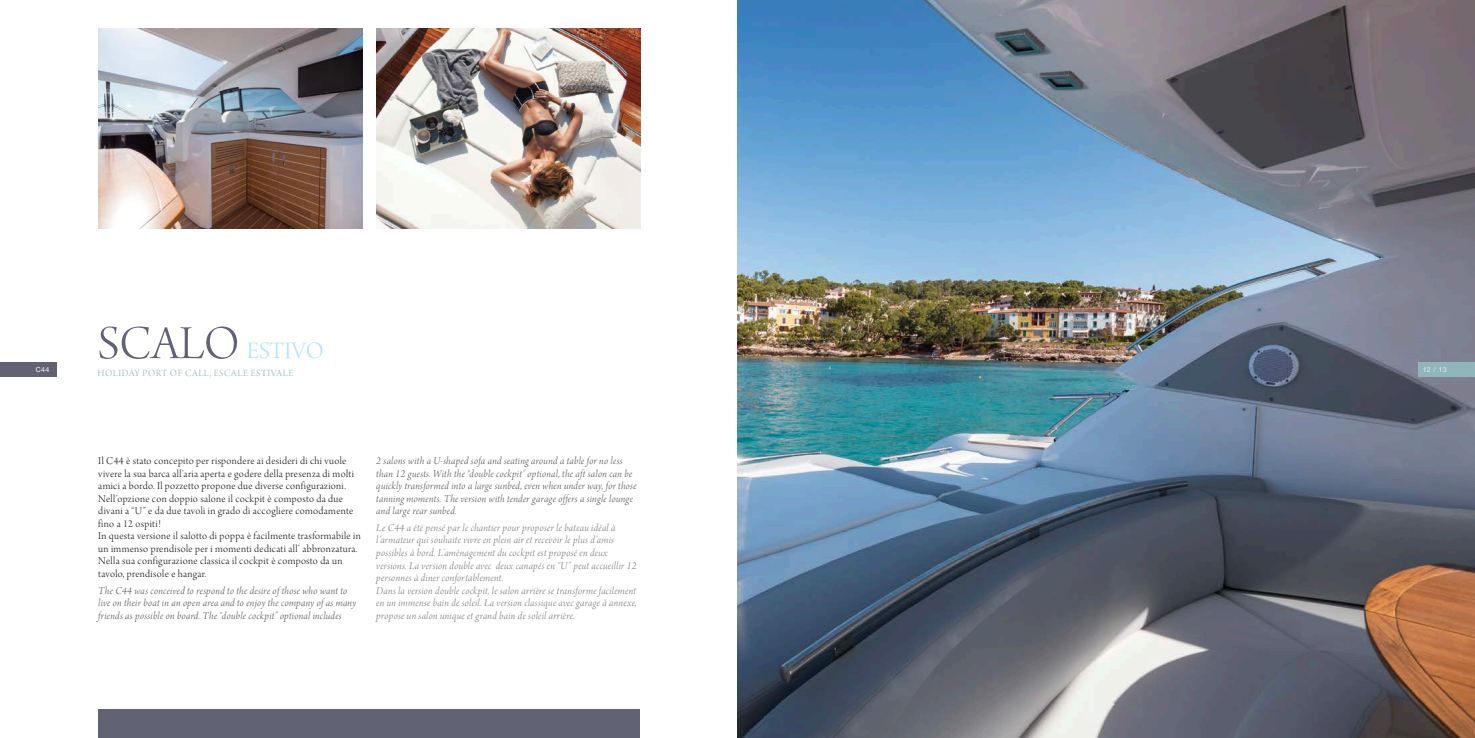
<style>
.page{position:relative;width:1475px;height:738px;background:#fff}
.page>*{position:absolute;margin:0;border:0;box-sizing:border-box;transform-origin:0 0}
.t1{font:25px "Arno Pro Light Display";color:#b6e1fa}
.t2{font:11px/12.5px "Arno Pro Light Display";letter-spacing:.03em;color:#1c1c1b}
.t3{font:11px/12.5px "Arno Pro Light Italic Display";letter-spacing:.025em;color:#7b7b7a}
.t4{font:11px/12.5px "Arno Pro Light Italic Display";letter-spacing:.025em;color:#575656}
.t5{font:10px "Arno Pro Light Display";letter-spacing:.06em;color:#90b6bb}
.t6{font:300 7px "Helvetica Neue";color:#fff}
.t7{font:7px "Helvetica Neue";color:#fff}
.s1{font-size:50px;color:#616374}
</style>
<div class="page">
<img style="left:737px;top:0;width:737px;height:737px">
<div style="left:98px;top:709px;width:541px;height:28px;background:#616374"></div>
<img style="left:98px;top:28px;width:264px;height:200px">
<img style="left:376px;top:28px;width:264px;height:200px">
<div style="left:1417px;top:361px;width:57px;height:15px;background:#90b6bb"></div>
<div style="left:0;top:361px;width:57px;height:15px;background:#616374"></div>
<h1 class="t1" style="left:98px;top:337px;width:227px"><span class="s1">SCALO</span> ESTIVO</h1>
<p class="t5" style="left:97px;top:367px;width:197px">HOLIDAY PORT OF CALL, ESCALE ESTIVALE</p>
<p class="t7" style="left:36px;top:365px;width:15px">C44</p>
<p class="t6" style="left:1422px;top:364px;width:25px">12 / 13</p>
<p class="t2" style="left:98px;top:455px;width:264px">Il C44 è stato concepito per rispondere ai desideri di chi vuole vivere la sua barca all’aria aperta e godere della presenza di molti amici a bordo. Il pozzetto propone due diverse configurazioni.<br>Nell’opzione con doppio salone il cockpit è composto da due divani a “U” e da due tavoli in grado di accogliere comodamente fino a 12 ospiti!<br>In questa versione il salotto di poppa è facilmente trasformabile in un immenso prendisole per i momenti dedicati all’ abbronzatura.<br>Nella sua configurazione classica il cockpit è composto da un tavolo, prendisole e hangar.</p>
<p class="t4" style="left:98px;top:584px;width:259px">The C44 was conceived to respond to the desire of those who want to live on their boat in an open area and to enjoy the company of as many friends as possible on board. The “double cockpit” optional includes</p>
<p class="t4" style="left:376px;top:455px;width:262px">2 salons with a U-shaped sofa and seating around a table for no less than 12 guests. With the “double cockpit” optional, the aft salon can be quickly transformed into a large sunbed, even when under way, for those tanning moments. The version with tender garage offers a single lounge and large rear sunbed.</p>
<p class="t3" style="left:376px;top:521px;width:262px">Le C44 a été pensé par le chantier pour proposer le bateau idéal à l’armateur qui souhaite vivre en plein air et recevoir le plus d’amis possibles à bord. L’aménagement du cockpit est proposé en deux versions. La version double avec deux canapés en “U” peut accueillir 12 personnes à diner confortablement.<br>Dans la version double cockpit, le salon arrière se transforme facilement en un immense bain de soleil. La version classique avec garage à annexe, propose un salon unique et grand bain de soleil arrière.</p>
</div>
